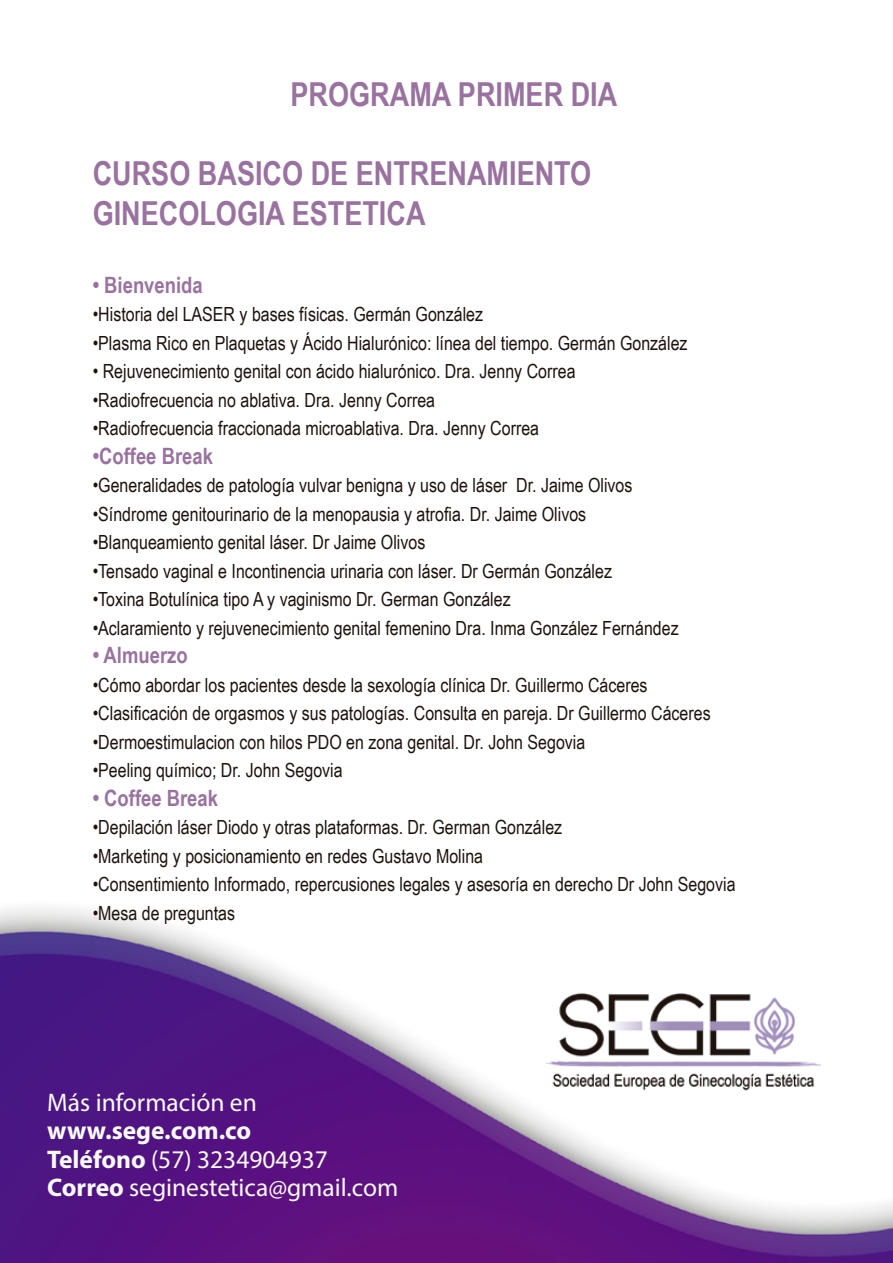
<style>
.page{position:relative;width:893px;height:1263px;background:#fff}
.page>*{position:absolute;margin:0;border:0;box-sizing:border-box;transform-origin:0 0}
.t1{font:700 33px/39.6px "Arial Narrow";color:#9972a0}
.t2{font:25.5px/28.5px "Myriad Pro";color:#fafafa}
.t3{font:700 22.5px "Arial Narrow";color:#9972a0}
.t4{font:19.5px "Arial Narrow";color:#1e120d}
.s1{font-weight:700}
</style>
<div class="page">
<img style="left:0;top:908px;width:893px;height:355px">
<img style="left:542px;top:981px;width:278px;height:118px">
<h1 class="t1" style="left:291px;top:73px;width:328px">PROGRAMA PRIMER DIA</h1>
<h1 class="t1" style="left:93px;top:152px;width:500px">CURSO BASICO DE ENTRENAMIENTO<br>GINECOLOGIA ESTETICA</h1>
<p class="t3" style="left:93px;top:268px;width:112px">• Bienvenida</p>
<p class="t4" style="left:93px;top:300px;width:392px">•Historia del LASER y bases físicas. Germán González</p>
<p class="t4" style="left:93px;top:328px;width:596px">•Plasma Rico en Plaquetas y Ácido Hialurónico: línea del tiempo. Germán González</p>
<p class="t4" style="left:93px;top:357px;width:484px">• Rejuvenecimiento genital con ácido hialurónico. Dra. Jenny Correa</p>
<p class="t4" style="left:93px;top:385px;width:344px">•Radiofrecuencia no ablativa. Dra. Jenny Correa</p>
<p class="t4" style="left:93px;top:414px;width:448px">•Radiofrecuencia fraccionada microablativa. Dra. Jenny Correa</p>
<p class="t3" style="left:93px;top:439px;width:122px">•Coffee Break</p>
<p class="t4" style="left:93px;top:471px;width:541px">•Generalidades de patología vulvar benigna y uso de láser Dr. Jaime Olivos</p>
<p class="t4" style="left:93px;top:499px;width:495px">•Síndrome genitourinario de la menopausia y atrofia. Dr. Jaime Olivos</p>
<p class="t4" style="left:93px;top:528px;width:334px">•Blanqueamiento genital láser. Dr Jaime Olivos</p>
<p class="t4" style="left:93px;top:556px;width:521px">•Tensado vaginal e Incontinencia urinaria con láser. Dr Germán González</p>
<p class="t4" style="left:93px;top:585px;width:420px">•Toxina Botulínica tipo A y vaginismo Dr. German González</p>
<p class="t4" style="left:93px;top:613px;width:587px">•Aclaramiento y rejuvenecimiento genital femenino Dra. Inma González Fernández</p>
<p class="t3" style="left:93px;top:638px;width:96px">• Almuerzo</p>
<p class="t4" style="left:93px;top:670px;width:556px">•Cómo abordar los pacientes desde la sexología clínica Dr. Guillermo Cáceres</p>
<p class="t4" style="left:93px;top:699px;width:619px">•Clasificación de orgasmos y sus patologías. Consulta en pareja. Dr Guillermo Cáceres</p>
<p class="t4" style="left:93px;top:727px;width:494px">•Dermoestimulacion con hilos PDO en zona genital. Dr. John Segovia</p>
<p class="t4" style="left:93px;top:756px;width:252px">•Peeling químico; Dr. John Segovia</p>
<p class="t3" style="left:93px;top:781px;width:127px">• Coffee Break</p>
<p class="t4" style="left:93px;top:813px;width:471px">•Depilación láser Diodo y otras plataformas. Dr. German González</p>
<p class="t4" style="left:93px;top:841px;width:392px">•Marketing y posicionamiento en redes Gustavo Molina</p>
<p class="t4" style="left:93px;top:870px;width:644px">•Consentimiento Informado, repercusiones legales y asesoría en derecho Dr John Segovia</p>
<p class="t4" style="left:93px;top:898px;width:144px">•Mesa de preguntas</p>
<h2 class="t2" style="left:47px;top:1088px;width:211px">Más información en</h2>
<h2 class="t2" style="left:47px;top:1116px;width:353px"><span class="s1">www.sege.com.co<br>Teléfono</span> (57) 3234904937<br><span class="s1">Correo</span> seginestetica@gmail.com</h2>
</div>
